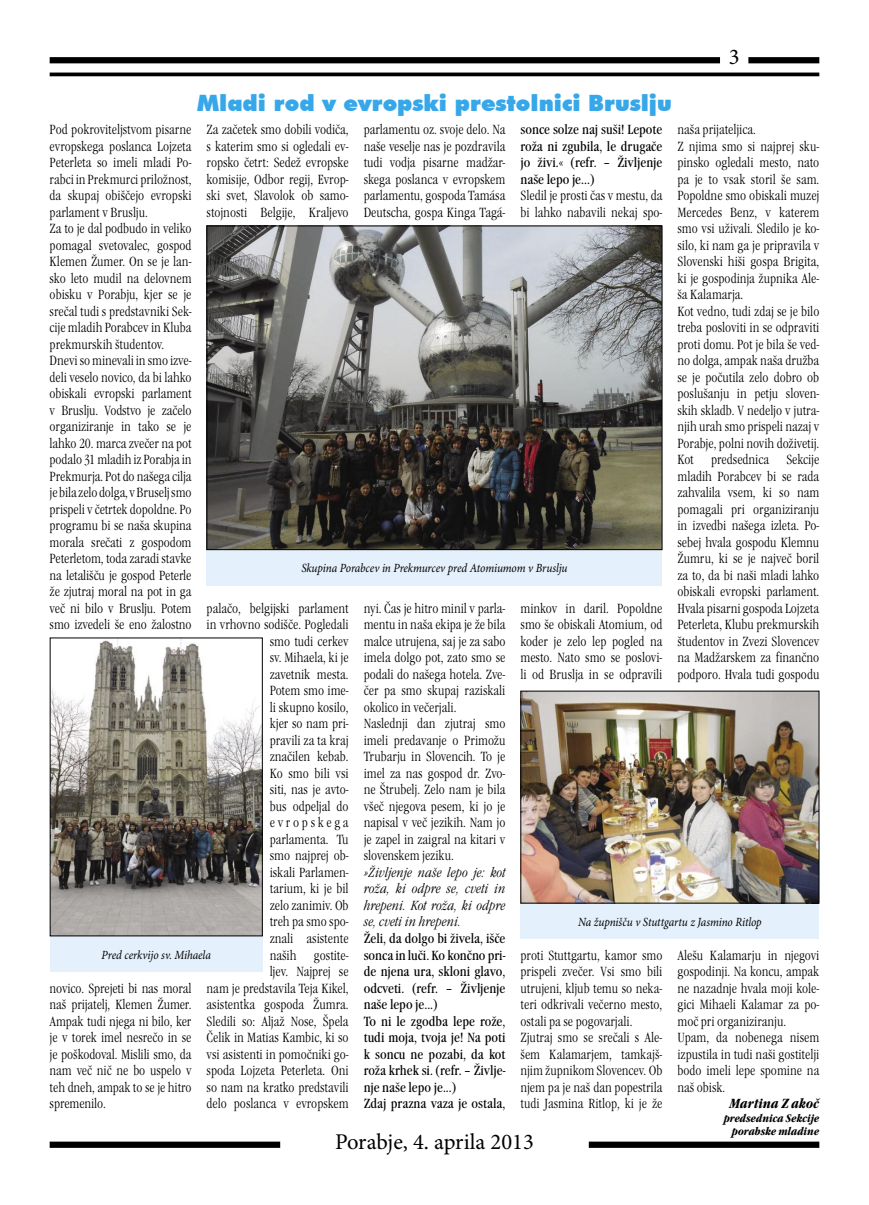
<style>
.page{position:relative;width:869px;height:1205px;background:#fff}
.page>*{position:absolute;margin:0;border:0;box-sizing:border-box;transform-origin:0 0}
.cím{font:900 22.5px "Futura BT";color:#36a7e9}
.t1{font:22.5px "Minion Pro";color:#000}
.ujszoveg{font:13.75px/16.5px "Garamond Itc TEE Ligh Cond";color:#000;text-align:justify}
.ujszoveg-2{font:condensed 13.75px/16.5px "Garamond Itc TEE";color:#000;text-align:justify}
.ujszoveg-3{font:13.75px/16.5px "Garamond Itc TEE Ligh Cond Ital";color:#000;text-align:justify}
.ujalairas{font:italic 700 condensed 13.75px "Garamond Itc TEE";color:#000}
.ujszoveg-4{font:13.75px "Garamond Itc TEE Ligh Cond";letter-spacing:.2em;color:#000}
.szoveg{font:italic 12.5px "Minion Pro";letter-spacing:-.01em;color:#000;scale:.9 1}
.ujalairas-2{font:italic 700 condensed 11.25px "Garamond Itc TEE";color:#000}
</style>
<div class="page">
<hr style="left:50px;top:73px;width:769px;height:3px;background:#000">
<div style="left:748px;top:57px;width:71px;height:6px;background:#000"></div>
<div style="left:50px;top:57px;width:669px;height:6px;background:#000"></div>
<div style="left:50px;top:1141px;width:230px;height:7px;background:#000"></div>
<div style="left:588px;top:1141px;width:231px;height:7px;background:#000"></div>
<div style="left:50px;top:936px;width:212px;height:35px;background:#e4f0fb"></div>
<img style="left:52px;top:640px;width:208px;height:294px">
<div style="left:206px;top:550px;width:456px;height:35px;background:#e4f0fb"></div>
<img style="left:208px;top:228px;width:452px;height:320px">
<div style="left:206px;top:226px;width:456px;height:324px;border:1px solid #000"></div>
<div style="left:520px;top:903px;width:299px;height:36px;background:#e4f0fb"></div>
<img style="left:522px;top:693px;width:295px;height:208px">
<p class="cím" style="left:197px;top:90px;width:476px">Mladi rod v evropski prestolnici Bruslju</p>
<p class="t1" style="left:728px;top:44px;width:12px">3</p>
<p class="ujszoveg" style="left:206px;top:122px;width:143px">Za začetek smo dobili vodiča, s katerim smo si ogledali ev&shy;ropsko četrt: Sedež evropske komisije, Odbor regij, Evrop&shy;ski svet, Slavolok ob samo&shy;stojnosti Belgije, Kraljevo</p>
<p class="ujszoveg" style="left:50px;top:122px;width:143px">Pod pokroviteljstvom pisarne evropskega poslanca Lojzeta Peterleta so imeli mladi Po&shy;rabci in Prekmurci priložnost, da skupaj obiščejo evropski parlament v Bruslju.</p>
<p class="ujszoveg" style="left:50px;top:221px;width:143px">Za to je dal podbudo in veliko pomagal svetovalec, gospod Klemen Žumer. On se je lan&shy;sko leto mudil na delovnem obisku v Porabju, kjer se je srečal tudi s predstavniki Sek&shy;cije mladih Porabcev in Kluba prekmurskih študentov.</p>
<p class="ujszoveg" style="left:50px;top:353px;width:143px">Dnevi so minevali in smo izve&shy;deli veselo novico, da bi lahko obiskali evropski parlament v Bruslju. Vodstvo je začelo organiziranje in tako se je lahko 20. marca zvečer na pot podalo 31 mladih iz Porabja in Prekmurja. Pot do našega cilja je bila zelo dolga, v Bruselj smo prispeli v četrtek dopoldne. Po programu bi se naša skupina morala srečati z gospodom Peterletom, toda zaradi stavke na letališču je gospod Peterle že zjutraj moral na pot in ga več ni bilo v Bruslju. Potem smo izvedeli še eno žalostno</p>
<p class="ujszoveg" style="left:363px;top:122px;width:143px">parlamentu oz. svoje delo. Na naše veselje nas je pozdravila tudi vodja pisarne madžar&shy;skega poslanca v evropskem parlamentu, gospoda Tamása Deutscha, gospa Kinga Tagá-</p>
<p class="ujszoveg" style="left:677px;top:122px;width:80px">naša prijateljica.</p>
<p class="ujszoveg" style="left:677px;top:138px;width:143px">Z njima smo si najprej sku&shy;pinsko ogledali mesto, nato pa je to vsak storil še sam.<br>Popoldne smo obiskali muzej Mercedes Benz, v katerem smo vsi uživali. Sledilo je ko&shy;silo, ki nam ga je pripravila v Slovenski hiši gospa Brigita, ki je gospodinja župnika Ale&shy;ša Kalamarja.</p>
<p class="ujszoveg" style="left:677px;top:303px;width:143px">Kot vedno, tudi zdaj se je bilo treba posloviti in se odpraviti proti domu. Pot je bila še ved&shy;no dolga, ampak naša družba se je počutila zelo dobro ob poslušanju in petju sloven&shy;skih skladb. V nedeljo v jutra&shy;njih urah smo prispeli nazaj v Porabje, polni novih doživetij.</p>
<p class="ujszoveg" style="left:677px;top:452px;width:18px">Kot</p>
<p class="ujszoveg" style="left:710px;top:452px;width:59px">predsednica</p>
<p class="ujszoveg-2" style="left:520px;top:122px;width:143px">sonce solze naj suši! Lepote roža ni zgubila, le drugače jo živi.« (refr. – Življenje naše lepo je...)</p>
<p class="ujszoveg" style="left:520px;top:188px;width:143px">Sledil je prosti čas v mestu, da bi lahko nabavili nekaj spo-</p>
<p class="ujszoveg" style="left:677px;top:452px;width:143px;text-indent:109px">Sekcije mladih Porabcev bi se rada zahvalila vsem, ki so nam pomagali pri organiziranju in izvedbi našega izleta. Po&shy;sebej hvala gospodu Klemnu Žumru, ki se je največ boril za to, da bi naši mladi lahko obiskali evropski parlament.<br>Hvala pisarni gospoda Lojzeta Peterleta, Klubu prekmurskih študentov in Zvezi Slovencev na Madžarskem za finančno podporo. Hvala tudi gospodu</p>
<p class="szoveg" style="left:301px;top:561px;width:297px">Skupina Porabcev in Prekmurcev pred Atomiumom v Bruslju</p>
<p class="ujszoveg" style="left:363px;top:600px;width:143px">nyi. Čas je hitro minil v parla&shy;mentu in naša ekipa je že bila malce utrujena, saj je za sabo imela dolgo pot, zato smo se podali do našega hotela. Zve&shy;čer pa smo skupaj raziskali okolico in večerjali.</p>
<p class="ujszoveg" style="left:363px;top:716px;width:143px">Naslednji dan zjutraj smo imeli predavanje o Primožu Trubarju in Slovencih. To je imel za nas gospod dr. Zvo&shy;ne Štrubelj. Zelo nam je bila všeč njegova pesem, ki jo je napisal v več jezikih. Nam jo je zapel in zaigral na kitari v slovenskem jeziku.</p>
<p class="ujszoveg-3" style="left:363px;top:864px;width:143px">»Življenje naše lepo je: kot roža, ki odpre se, cveti in hrepeni. Kot roža, ki odpre se, cveti in hrepeni.</p>
<p class="ujszoveg-2" style="left:363px;top:930px;width:143px">Želi, da dolgo bi živela, išče sonca in luči. Ko končno pri&shy;de njena ura, skloni glavo, odcveti. (refr. – Življenje naše lepo je...)</p>
<p class="ujszoveg-2" style="left:363px;top:1013px;width:143px">To ni le zgodba lepe rože, tudi moja, tvoja je! Na poti k soncu ne pozabi, da kot roža krhek si. (refr. – Življe&shy;nje naše lepo je...)</p>
<p class="ujszoveg-2" style="left:363px;top:1095px;width:143px">Zdaj prazna vaza je ostala,</p>
<p class="ujszoveg" style="left:206px;top:600px;width:143px">palačo, belgijski parlament</p>
<p class="ujszoveg" style="left:206px;top:617px;width:143px">in vrhovno sodišče. Pogledali</p>
<p class="ujszoveg" style="left:269px;top:633px;width:80px">smo tudi cerkev</p>
<p class="ujszoveg" style="left:269px;top:650px;width:80px">sv. Mihaela, ki je</p>
<p class="ujszoveg" style="left:269px;top:666px;width:80px">zavetnik mesta.</p>
<p class="ujszoveg" style="left:269px;top:683px;width:80px">Potem smo ime-</p>
<p class="ujszoveg" style="left:269px;top:699px;width:80px">li skupno kosilo,</p>
<p class="ujszoveg" style="left:269px;top:716px;width:80px">kjer so nam pri-</p>
<p class="ujszoveg" style="left:269px;top:732px;width:80px">pravili za ta kraj</p>
<p class="ujszoveg" style="left:269px;top:749px;width:80px">značilen kebab.</p>
<p class="ujszoveg" style="left:269px;top:765px;width:80px">Ko smo bili vsi</p>
<p class="ujszoveg" style="left:269px;top:782px;width:80px">siti, nas je avto-</p>
<p class="ujszoveg" style="left:269px;top:798px;width:80px">bus odpeljal do</p>
<p class="ujszoveg-4" style="left:269px;top:815px;width:80px">evropskega</p>
<p class="ujszoveg" style="left:269px;top:831px;width:80px">parlamenta. Tu</p>
<p class="ujszoveg" style="left:269px;top:848px;width:80px">smo najprej ob-</p>
<p class="ujszoveg" style="left:269px;top:864px;width:80px">iskali Parlamen-</p>
<p class="ujszoveg" style="left:269px;top:881px;width:80px">tarium, ki je bil</p>
<p class="ujszoveg" style="left:269px;top:897px;width:80px">zelo zanimiv. Ob</p>
<p class="ujszoveg" style="left:269px;top:914px;width:80px">treh pa smo spo-</p>
<p class="ujszoveg" style="left:269px;top:930px;width:80px">znali asistente</p>
<p class="ujszoveg" style="left:269px;top:947px;width:28px">naših</p>
<p class="ujszoveg" style="left:520px;top:600px;width:143px">minkov in daril. Popoldne smo še obiskali Atomium, od koder je zelo lep pogled na mesto. Nato smo se poslovi&shy;li od Bruslja in se odpravili</p>
<p class="szoveg" style="left:577px;top:914px;width:205px">Na župnišču v Stuttgartu z Jasmino Ritlop</p>
<p class="ujszoveg" style="left:520px;top:947px;width:143px">proti Stuttgartu, kamor smo prispeli zvečer. Vsi smo bili utrujeni, kljub temu so neka&shy;teri odkrivali večerno mesto, ostali pa se pogovarjali.</p>
<p class="ujszoveg" style="left:520px;top:1029px;width:143px">Zjutraj smo se srečali s Ale&shy;šem Kalamarjem, tamkajš&shy;njim župnikom Slovencev. Ob njem pa je naš dan popestrila tudi Jasmina Ritlop, ki je že</p>
<p class="ujszoveg" style="left:677px;top:947px;width:143px">Alešu Kalamarju in njegovi gospodinji. Na koncu, ampak ne nazadnje hvala moji kole&shy;gici Mihaeli Kalamar za po&shy;moč pri organiziranju.</p>
<p class="ujszoveg" style="left:677px;top:1029px;width:143px">Upam, da nobenega nisem izpustila in tudi naši gostitelji bodo imeli lepe spomine na naš obisk.</p>
<p class="ujalairas" style="left:729px;top:1095px;width:91px">Martina Z akoč</p>
<p class="ujalairas-2" style="left:723px;top:1111px;width:97px">predsednica Sekcije</p>
<p class="ujalairas-2" style="left:731px;top:1125px;width:89px">porabske mladine</p>
<p class="szoveg" style="left:102px;top:947px;width:123px">Pred cerkvijo sv. Mihaela</p>
<p class="ujszoveg" style="left:206px;top:947px;width:143px;text-align:right">gostite-<br>ljev. Najprej se<br>nam je predstavila Teja Kikel, asistentka gospoda Žumra.<br>Sledili so: Aljaž Nose, Špela<br>Čelik in Matias Kambic, ki so vsi asistenti in pomočniki go&shy;spoda Lojzeta Peterleta. Oni so nam na kratko predstavili delo poslanca v evropskem</p>
<p class="ujszoveg" style="left:50px;top:980px;width:143px">novico. Sprejeti bi nas moral naš prijatelj, Klemen Žumer.<br>Ampak tudi njega ni bilo, ker je v torek imel nesrečo in se je poškodoval. Mislili smo, da nam več nič ne bo uspelo v teh dneh, ampak to se je hitro spremenilo.</p>
<p class="t1" style="left:335px;top:1128px;width:200px">Porabje, 4. aprila 2013</p>
</div>
